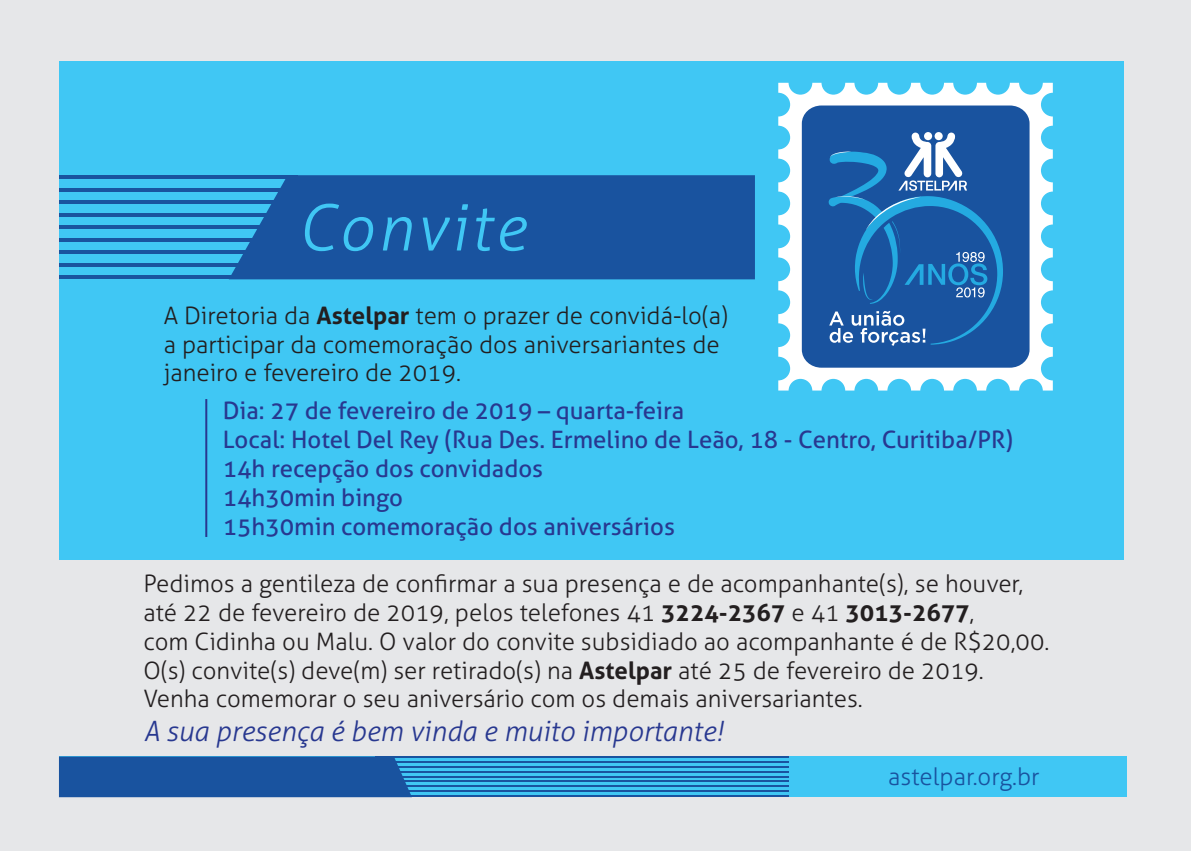
<style>
.page{position:relative;width:1191px;height:851px;background:#fff}
.page>*{position:absolute;margin:0;border:0;box-sizing:border-box;transform-origin:0 0}
.t1{font:italic 300 64px "Aller";letter-spacing:.05em;color:#40c7f4}
.t2{font:italic 300 28px "Aller";color:#283890}
.t3{font:300 24px/28.8px "Aller";color:#231f20}
.t4{font:24px/28.8px "Aller";color:#283890}
.t5{font:300 24px "Aller";color:#19539f}
.s1{font-weight:700}
</style>
<div class="page">
<div style="left:0;top:0;width:1191px;height:850px;background:#e6e7e9"></div>
<div style="left:59px;top:62px;width:1064px;height:498px;background:#40c7f4"></div>
<svg style="left:778px;top:83px;width:274px;height:307px;fill:#fff"></svg>
<div style="left:802px;top:105px;width:227px;height:262px;background:#19539f;border-radius:19px"></div>
<svg style="left:828px;top:132px;width:175px;height:214px"></svg>
<div style="left:59px;top:756px;width:1067px;height:41px;background:#40c7f4"></div>
<div style="left:231px;top:175px;width:524px;height:104px;background:#19539f"></div>
<hr style="left:59px;top:175px;width:238px;height:4px;background:#19539f">
<hr style="left:59px;top:188px;width:238px;height:4px;background:#19539f">
<hr style="left:59px;top:200px;width:238px;height:4px;background:#19539f">
<hr style="left:59px;top:213px;width:238px;height:4px;background:#19539f">
<hr style="left:59px;top:225px;width:238px;height:4px;background:#19539f">
<hr style="left:59px;top:238px;width:238px;height:4px;background:#19539f">
<hr style="left:59px;top:250px;width:238px;height:4px;background:#19539f">
<hr style="left:59px;top:263px;width:238px;height:4px;background:#19539f">
<hr style="left:59px;top:275px;width:238px;height:4px;background:#19539f">
<hr style="left:376px;top:756px;width:413px;height:2px;background:#19539f">
<hr style="left:376px;top:761px;width:413px;height:1px;background:#19539f">
<hr style="left:376px;top:766px;width:413px;height:1px;background:#19539f">
<hr style="left:376px;top:770px;width:413px;height:2px;background:#19539f">
<hr style="left:376px;top:775px;width:413px;height:2px;background:#19539f">
<hr style="left:376px;top:780px;width:413px;height:2px;background:#19539f">
<hr style="left:376px;top:785px;width:413px;height:1px;background:#19539f">
<hr style="left:376px;top:790px;width:413px;height:1px;background:#19539f">
<hr style="left:376px;top:794px;width:413px;height:2px;background:#19539f">
<div style="left:59px;top:756px;width:353px;height:41px;background:#19539f"></div>
<hr style="left:205px;top:399px;width:2px;height:138px;background:#283890">
<h1 class="t1" style="left:297px;top:189px;width:230px">Convite</h1>
<p class="t3" style="left:164px;top:301px;width:566px">A Diretoria da <span class="s1">Astelpar</span> tem o prazer de convidá-lo(a) a participar da comemoração dos aniversariantes de janeiro e fevereiro de 2019.</p>
<p class="t4" style="left:223px;top:396px;width:792px">Dia: 27 de fevereiro de 2019 – quarta-feira<br>Local: Hotel Del Rey (Rua Des. Ermelino de Leão, 18 - Centro, Curitiba/PR)<br>14h recepção dos convidados<br>14h30min bingo<br>15h30min comemoração dos aniversários</p>
<p class="t3" style="left:143px;top:569px;width:907px">Pedimos a gentileza de confirmar a sua presença e de acompanhante(s), se houver, até 22 de fevereiro de 2019, pelos telefones 41 <span class="s1">3224-2367</span> e 41 <span class="s1">3013-2677</span>,<br>com Cidinha ou Malu. O valor do convite subsidiado ao acompanhante é de R$20,00.<br>O(s) convite(s) deve(m) ser retirado(s) na <span class="s1">Astelpar</span> até 25 de fevereiro de 2019.<br>Venha comemorar o seu aniversário com os demais aniversariantes.</p>
<p class="t2" style="left:143px;top:714px;width:581px">A sua presença é bem vinda e muito importante!</p>
<p class="t5" style="left:888px;top:762px;width:153px">astelpar.org.br</p>
</div>
